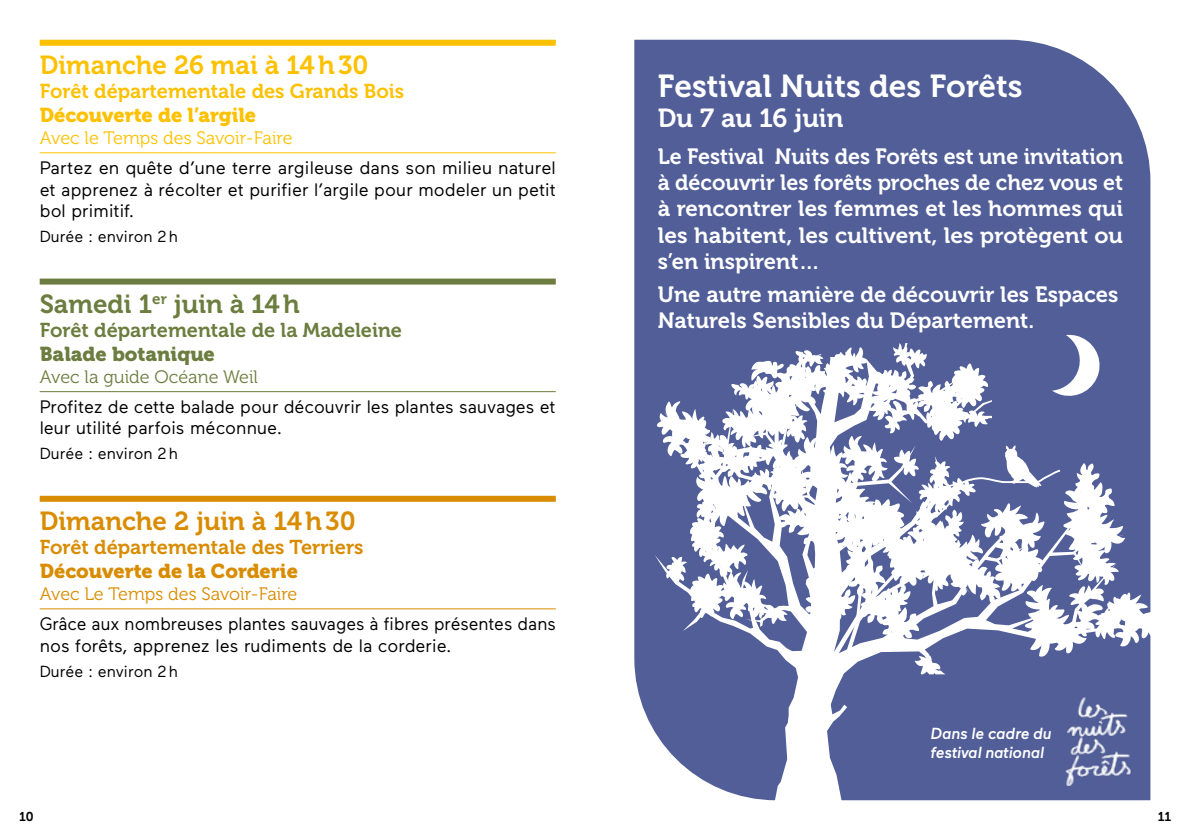
<style>
.page{position:relative;width:1191px;height:840px;background:#fff}
.page>*{position:absolute;margin:0;border:0;box-sizing:border-box;transform-origin:0 0}
.t1{font:31.6px "Museo 700";color:#fff}
.t2{font:26px "Museo 700";color:#fdc100}
.t3{font:26px "Museo 700";color:#d98c00}
.t4{font:26px "Museo 700";color:#6c7d3f}
.t5{font:26px "Museo 700";color:#fff}
.t6{font:22px/26px "Museo 700";color:#fff;text-align:justify}
.t7{font:20px "Museo 700";color:#fdc100}
.t8{font:20px "Museo 700";color:#6c7d3f}
.t9{font:20px "Museo 700";color:#d98c00}
.t10{font:20px "Museo 900";color:#d98c00}
.t11{font:20px "Museo 900";color:#fdc100}
.t12{font:20px "Museo 900";color:#6c7d3f}
.t13{font:18px/21.6px "Maax";color:#000}
.t14{font:18px "Museo 300";color:#fdc100}
.t15{font:18px "Museo 300";color:#d98c00}
.t16{font:18px "Museo 300";color:#6c7d3f}
.t17{font:16px "Maax";color:#000}
.t18{font:italic 500 16px/19.2px "Maax";letter-spacing:-.01em;color:#fff}
.t19{font:12.8px "Museo 700";color:#000}
</style>
<div class="page">
<div style="left:40px;top:40px;width:516px;height:6px;background:#fdc100"></div>
<hr style="left:40px;top:152px;width:516px;height:1px;background:#fdc100">
<div style="left:40px;top:278px;width:516px;height:6px;background:#6c7d3f"></div>
<hr style="left:40px;top:391px;width:516px;height:1px;background:#6c7d3f">
<div style="left:40px;top:495px;width:516px;height:6px;background:#d98c00"></div>
<hr style="left:40px;top:608px;width:516px;height:1px;background:#d98c00">
<div style="left:634px;top:40px;width:516px;height:759px;background:#515e98"></div>
<img style="left:1057px;top:688px;width:76px;height:104px">
<svg style="left:1052px;top:334px;width:50px;height:65px"></svg>
<svg style="left:992px;top:463px;width:159px;height:211px;fill:#515e98"></svg>
<svg style="left:655px;top:343px;width:337px;height:458px;fill:#515e98"></svg>
<svg style="left:656px;top:365px;width:309px;height:436px;fill:#515e98"></svg>
<svg style="left:750px;top:360px;width:34px;height:20px"></svg>
<svg style="left:930px;top:445px;width:132px;height:73px"></svg>
<svg style="left:814px;top:344px;width:35px;height:14px"></svg>
<h2 class="t2" style="left:40px;top:51px;width:330px">Dimanche 26 mai à 14h30</h2>
<p class="t7" style="left:40px;top:80px;width:366px">Forêt départementale des Grands Bois</p>
<p class="t11" style="left:40px;top:104px;width:218px">Découverte de l’argile</p>
<p class="t14" style="left:40px;top:128px;width:254px">Avec le Temps des Savoir-Faire</p>
<p class="t13" style="left:40px;top:157px;width:517px;text-align:justify">Partez en quête d’une terre argileuse dans son milieu naturel et apprenez à récolter et purifier l’argile pour modeler un petit bol primitif.</p>
<p class="t17" style="left:40px;top:228px;width:139px">Durée : environ 2h</p>
<h2 class="t4" style="left:40px;top:289px;width:262px">Samedi 1<sup>er</sup> juin à 14h</h2>
<p class="t8" style="left:40px;top:319px;width:364px">Forêt départementale de la Madeleine</p>
<p class="t12" style="left:40px;top:342px;width:177px">Balade botanique</p>
<p class="t16" style="left:40px;top:366px;width:220px">Avec la guide Océane Weil</p>
<p class="t13" style="left:40px;top:396px;width:517px">Profitez de cette balade pour découvrir les plantes sauvages et leur utilité parfois méconnue.</p>
<p class="t17" style="left:40px;top:445px;width:139px">Durée : environ 2h</p>
<h2 class="t3" style="left:40px;top:506px;width:317px">Dimanche 2 juin à 14h30</h2>
<p class="t9" style="left:40px;top:536px;width:325px">Forêt départementale des Terriers</p>
<p class="t10" style="left:40px;top:559px;width:260px">Découverte de la Corderie</p>
<p class="t15" style="left:40px;top:583px;width:259px">Avec Le Temps des Savoir-Faire</p>
<p class="t13" style="left:40px;top:612px;width:518px">Grâce aux nombreuses plantes sauvages à fibres présentes dans nos forêts, apprenez les rudiments de la corderie.</p>
<p class="t17" style="left:40px;top:662px;width:139px">Durée : environ 2h</p>
<h1 class="t1" style="left:658px;top:68px;width:366px">Festival Nuits des Forêts</h1>
<h2 class="t5" style="left:658px;top:103px;width:187px">Du 7 au 16 juin</h2>
<p class="t6" style="left:658px;top:144px;width:467px">Le Festival Nuits des Forêts est une invitation à découvrir les forêts proches de chez vous et à rencontrer les femmes et les hommes qui les habitent, les cultivent, les protègent ou s’en inspirent…</p>
<p class="t6" style="left:658px;top:281px;width:462px">Une autre manière de découvrir les Espaces<br>Naturels Sensibles du Département.</p>
<p class="t18" style="left:930px;top:723px;width:122px">Dans le cadre du festival national</p>
<p class="t19" style="left:19px;top:808px;width:16px">10</p>
<p class="t19" style="left:1157px;top:808px;width:15px">11</p>
</div>
